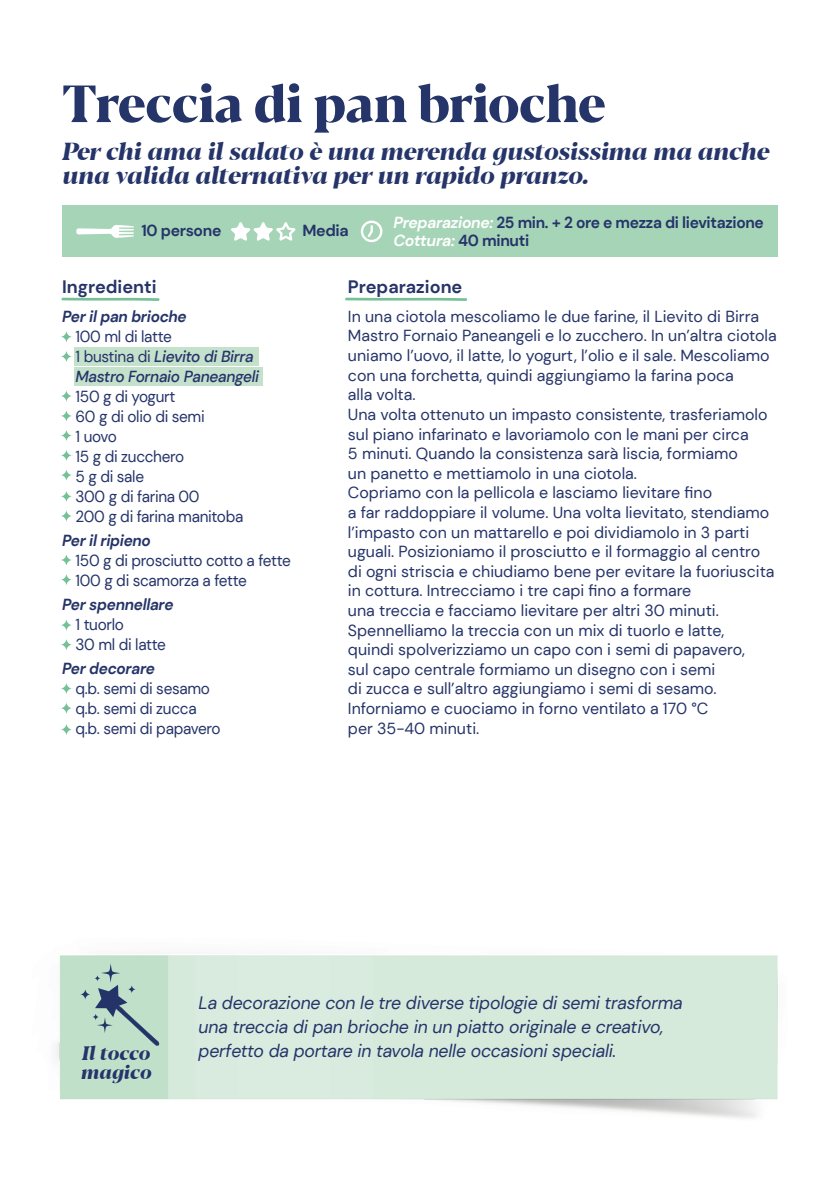
<style>
.page{position:relative;width:840px;height:1191px;background:#fff}
.page>*{position:absolute;margin:0;border:0;box-sizing:border-box;transform-origin:0 0}
.t1{font:800 52px "Blacker Pro Display";letter-spacing:-.02em;color:#253469}
.t2{font:italic 800 24px/24px "Blacker Pro Display";letter-spacing:-.01em;color:#253469}
.t3{font:italic 800 19px "Blacker Pro Display";color:#253469}
.t4{font:italic 18px/24px "DM Sans";letter-spacing:-.01em;color:#253469}
.t5{font:700 18px "DM Sans";color:#253469}
.t6{font:16px/19.6px "DM Sans";color:#253469}
.t7{font:16px/20px "DM Sans";letter-spacing:-.02em;color:#253469;scale:.96 1}
.t8{font:700 16px/17.8px "DM Sans";letter-spacing:-.02em;color:#253469}
.t9{font:italic 500 16px/20px "DM Sans";letter-spacing:-.02em;color:#253469;scale:.96 1}
.t10{font:italic 700 16px "DM Sans";letter-spacing:-.02em;color:#253469;scale:.96 1}
.s1{font-style:italic;color:#fff}
.s2{font-weight:400;font-style:normal}
</style>
<div class="page">
<div style="left:74px;top:347px;width:185px;height:19px;background:#c4e1cc"></div>
<div style="left:74px;top:367px;width:189px;height:19px;background:#c4e1cc"></div>
<svg style="left:61px;top:297px;width:99px;height:4px"></svg>
<svg style="left:345px;top:297px;width:122px;height:4px"></svg>
<svg style="left:60px;top:330px;width:12px;height:13px"></svg>
<svg style="left:60px;top:409px;width:12px;height:13px"></svg>
<svg style="left:60px;top:390px;width:12px;height:12px"></svg>
<svg style="left:60px;top:350px;width:12px;height:13px"></svg>
<svg style="left:60px;top:553px;width:12px;height:13px"></svg>
<svg style="left:60px;top:619px;width:12px;height:12px"></svg>
<svg style="left:60px;top:573px;width:12px;height:13px"></svg>
<svg style="left:60px;top:509px;width:12px;height:13px"></svg>
<svg style="left:60px;top:449px;width:12px;height:13px"></svg>
<svg style="left:60px;top:490px;width:12px;height:13px"></svg>
<svg style="left:60px;top:469px;width:12px;height:12px"></svg>
<svg style="left:60px;top:429px;width:12px;height:13px"></svg>
<div style="left:63px;top:206px;width:714px;height:51px;background:#a6d4b7"></div>
<svg style="left:76px;top:225px;width:58px;height:13px"></svg>
<svg style="left:231px;top:222px;width:65px;height:19px"></svg>
<div style="left:360px;top:221px;width:22px;height:21px;border:2px solid #fff;border-radius:50%"></div>
<svg style="left:365px;top:224px;width:8px;height:15px"></svg>
<img style="left:56px;top:955px;width:722px;height:163px">
<svg style="left:80px;top:988px;width:10px;height:12px"></svg>
<svg style="left:94px;top:963px;width:65px;height:82px;background:#a8c5ba"></svg>
<svg style="left:60px;top:638px;width:12px;height:13px"></svg>
<svg style="left:60px;top:682px;width:12px;height:13px"></svg>
<svg style="left:60px;top:723px;width:12px;height:13px"></svg>
<svg style="left:60px;top:702px;width:12px;height:12px"></svg>
<h1 class="t1" style="left:62px;top:65px;width:544px">Treccia di pan brioche</h1>
<h2 class="t2" style="left:62px;top:138px;width:708px">Per chi ama il salato è una merenda gustosissima ma anche una valida alternativa per un rapido pranzo.</h2>
<p class="t8" style="left:141px;top:222px;width:81px">10 persone</p>
<p class="t8" style="left:302px;top:222px;width:48px">Media</p>
<p class="t8" style="left:393px;top:213px;width:372px"><span class="s1">Preparazione:</span> 25 min. + 2 ore e mezza di lievitazione<br><span class="s1">Cottura:</span> 40 minuti</p>
<p class="t5" style="left:62px;top:275px;width:96px">Ingredienti</p>
<p class="t5" style="left:348px;top:275px;width:116px">Preparazione</p>
<p class="t6" style="left:348px;top:306px;width:430px">In una ciotola mescoliamo le due farine, il Lievito di Birra Mastro Fornaio Paneangeli e lo zucchero. In un’altra ciotola uniamo l’uovo, il latte, lo yogurt, l’olio e il sale. Mescoliamo con una forchetta, quindi aggiungiamo la farina poca<br>alla volta.<br>Una volta ottenuto un impasto consistente, trasferiamolo sul piano infarinato e lavoriamolo con le mani per circa<br>5 minuti. Quando la consistenza sarà liscia, formiamo<br>un panetto e mettiamolo in una ciotola.<br>Copriamo con la pellicola e lasciamo lievitare fino<br>a far raddoppiare il volume. Una volta lievitato, stendiamo l’impasto con un mattarello e poi dividiamolo in 3 parti uguali. Posizioniamo il prosciutto e il formaggio al centro di ogni striscia e chiudiamo bene per evitare la fuoriuscita in cottura. Intrecciamo i tre capi fino a formare<br>una treccia e facciamo lievitare per altri 30 minuti.<br>Spennelliamo la treccia con un mix di tuorlo e latte,<br>quindi spolverizziamo un capo con i semi di papavero,<br>sul capo centrale formiamo un disegno con i semi<br>di zucca e sull’altro aggiungiamo i semi di sesamo.<br>Inforniamo e cuociamo in forno ventilato a 170 °C<br>per 35-40 minuti.</p>
<p class="t10" style="left:62px;top:306px;width:131px">Per il pan brioche</p>
<p class="t9" style="left:75px;top:326px;width:193px"><span class="s2">100 ml di latte<br>1 bustina di</span> Lievito di Birra<br>Mastro Fornaio Paneangeli</p>
<p class="t7" style="left:75px;top:386px;width:176px">150 g di yogurt<br>60 g di olio di semi<br>1 uovo<br>15 g di zucchero<br>5 g di sale<br>300 g di farina 00<br>200 g di farina manitoba</p>
<p class="t10" style="left:62px;top:530px;width:94px">Per il ripieno</p>
<p class="t7" style="left:75px;top:550px;width:226px">150 g di prosciutto cotto a fette<br>100 g di scamorza a fette</p>
<p class="t10" style="left:62px;top:594px;width:117px">Per spennellare</p>
<p class="t7" style="left:75px;top:614px;width:96px">1 tuorlo<br>30 ml di latte</p>
<p class="t10" style="left:62px;top:658px;width:98px">Per decorare</p>
<p class="t7" style="left:75px;top:678px;width:152px">q.b. semi di sesamo q.b. semi di zucca q.b. semi di papavero</p>
<p class="t4" style="left:198px;top:991px;width:485px">La decorazione con le tre diverse tipologie di semi trasforma una treccia di pan brioche in un piatto originale e creativo,</p>
<p class="t3" style="left:82px;top:1039px;width:70px">Il tocco</p>
<p class="t4" style="left:198px;top:1039px;width:419px">perfetto da portare in tavola nelle occasioni speciali.</p>
<p class="t3" style="left:81px;top:1058px;width:72px">magico</p>
</div>
